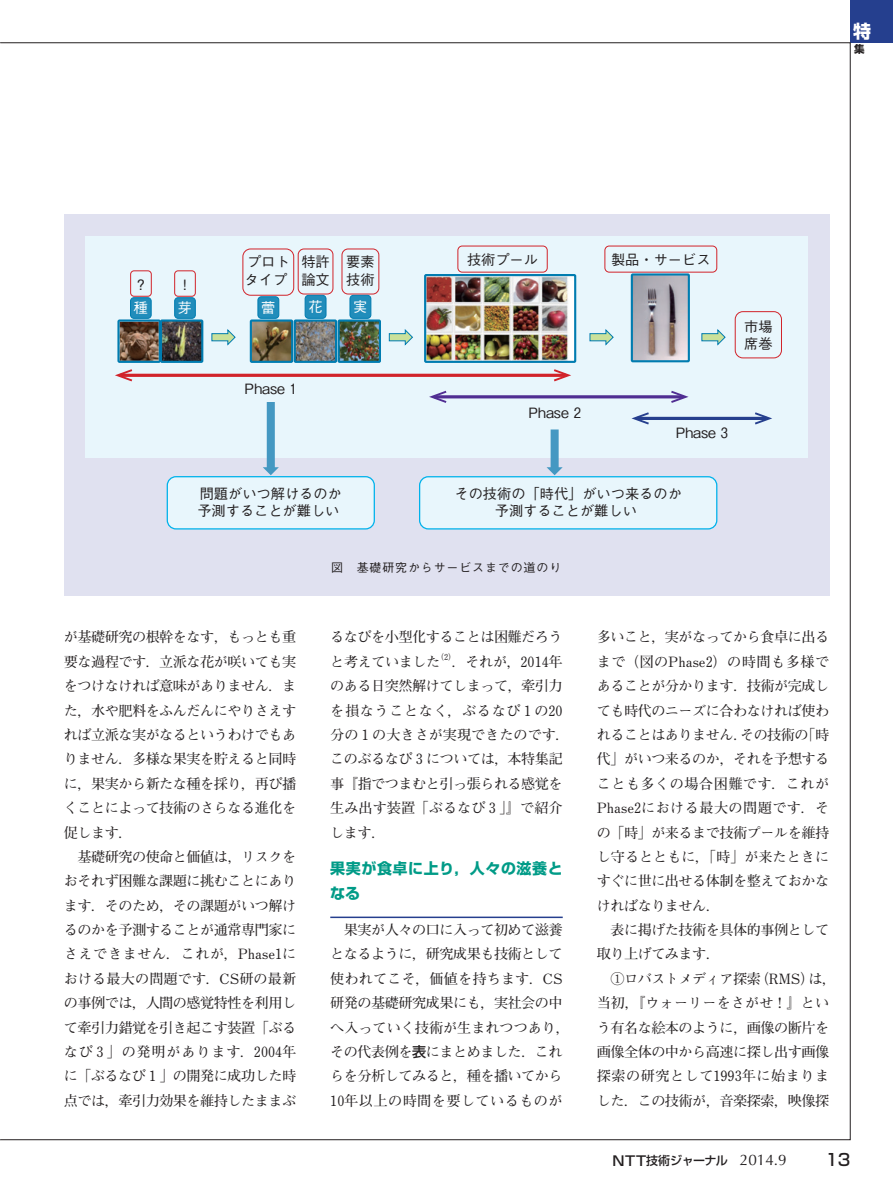
<style>
.page{position:relative;width:893px;height:1191px;background:#fff}
.page>*{position:absolute;margin:0;border:0;box-sizing:border-box;transform-origin:0 0}
.t1{font:700 18px "Shin Go Pr 6";color:#fff}
.t2{font:500 16.5px "Shin Go Pr 6";color:#231f20}
.t3{font:700 15px/24.3px "Shin Go Pr 6";letter-spacing:.04em;color:#009b87}
.t4{font:500 14.25px/17.1px "Gothic BBB Pr 6";color:#231f20}
.t5{font:500 14.25px "Gothic BBB Pr 6";color:#fff}
.t6{font:700 14.1px/24.3px "Futo Min A101 Pr 6";letter-spacing:-.035em;color:#231f20}
.t7{font:500 12px "Gothic BBB Pr 6";letter-spacing:.07em;color:#231f20}
.t8{font:500 12px "Shin Go Pr 6";letter-spacing:-.05em;color:#231f20}
.t9{font:700 10.5px "Shin Go Pr 6";color:#231f20}
.t10{font:700 8.25px "Futo Min A101 Pr 6";color:#231f20}
.s1{font-family:"Shin Go Pr 6";font-weight:500}
.s2{font-size:13.5px}
.s3{font-family:"Optima";font-weight:400;font-size:15.3px}
</style>
<div class="page">
<div style="left:850px;top:0;width:43px;height:43px;background:#253f8e"></div>
<hr style="left:330px;top:916px;width:233px;height:2px;background:#253f8e">
<div style="left:64px;top:214px;width:765px;height:379px;background:#e0e1f0"></div>
<div style="left:85px;top:236px;width:723px;height:222px;background:#e8f6fc"></div>
<div style="left:420px;top:477px;width:297px;height:52px;background:#e8f6fc;border-radius:9px"></div>
<div style="left:419px;top:476px;width:298px;height:53px;border:1px solid #00b2eb;border-radius:9px"></div>
<div style="left:167px;top:477px;width:207px;height:52px;background:#e8f6fc;border-radius:9px"></div>
<div style="left:167px;top:476px;width:208px;height:53px;border:1px solid #00b2eb;border-radius:9px"></div>
<div style="left:130px;top:270px;width:22px;height:27px;border:1px solid #d1232a;border-radius:3px"></div>
<div style="left:298px;top:248px;width:35px;height:46px;border:1px solid #d1232a;border-radius:6px"></div>
<div style="left:342px;top:248px;width:37px;height:46px;border:1px solid #d1232a;border-radius:6px"></div>
<div style="left:174px;top:270px;width:22px;height:27px;border:1px solid #d1232a;border-radius:3px"></div>
<div style="left:242px;top:248px;width:52px;height:48px;border:1px solid #d1232a;border-radius:8px"></div>
<div style="left:457px;top:246px;width:91px;height:26px;border:1px solid #d1232a;border-radius:4px"></div>
<div style="left:604px;top:246px;width:113px;height:26px;border:1px solid #d1232a;border-radius:4px"></div>
<div style="left:735px;top:311px;width:47px;height:47px;border:1px solid #d1232a;border-radius:8px"></div>
<svg style="left:547px;top:429px;width:16px;height:46px"></svg>
<svg style="left:263px;top:402px;width:16px;height:73px"></svg>
<hr style="left:120px;top:374px;width:446px;height:3px;background:#d1232a">
<svg style="left:115px;top:369px;width:17px;height:12px"></svg>
<svg style="left:554px;top:369px;width:17px;height:12px"></svg>
<hr style="left:434px;top:395px;width:249px;height:3px;background:#502e92">
<svg style="left:429px;top:391px;width:17px;height:12px"></svg>
<svg style="left:671px;top:391px;width:17px;height:12px"></svg>
<hr style="left:637px;top:417px;width:130px;height:3px;background:#253f8e">
<svg style="left:631px;top:412px;width:18px;height:12px"></svg>
<svg style="left:755px;top:412px;width:17px;height:12px"></svg>
<svg style="left:117px;top:319px;width:43px;height:44px"></svg>
<img style="left:163px;top:322px;width:37px;height:38px">
<div style="left:160px;top:319px;width:43px;height:44px;border:2px solid #007cb0"></div>
<img style="left:253px;top:322px;width:37px;height:38px">
<div style="left:250px;top:319px;width:43px;height:44px;border:2px solid #007cb0"></div>
<img style="left:297px;top:322px;width:37px;height:38px">
<div style="left:294px;top:319px;width:43px;height:44px;border:2px solid #007cb0"></div>
<img style="left:341px;top:322px;width:37px;height:38px">
<div style="left:338px;top:319px;width:43px;height:44px;border:2px solid #007cb0"></div>
<img style="left:427px;top:277px;width:146px;height:83px">
<div style="left:424px;top:274px;width:152px;height:89px;border:2px solid #007cb0"></div>
<img style="left:634px;top:276px;width:53px;height:83px">
<div style="left:631px;top:273px;width:59px;height:89px;border:2px solid #007cb0"></div>
<svg style="left:701px;top:329px;width:25px;height:17px"></svg>
<svg style="left:388px;top:329px;width:25px;height:17px"></svg>
<svg style="left:589px;top:329px;width:25px;height:17px"></svg>
<svg style="left:211px;top:329px;width:25px;height:17px"></svg>
<div style="left:305px;top:295px;width:21px;height:23px;background:#218dbb;border-radius:3px"></div>
<div style="left:305px;top:295px;width:21px;height:24px;border:1px solid #007cb0;border-radius:3px"></div>
<div style="left:350px;top:295px;width:21px;height:23px;background:#218dbb;border-radius:3px"></div>
<div style="left:350px;top:295px;width:21px;height:24px;border:1px solid #007cb0;border-radius:3px"></div>
<div style="left:258px;top:297px;width:21px;height:21px;background:#218dbb;border-radius:3px"></div>
<div style="left:257px;top:296px;width:22px;height:23px;border:1px solid #007cb0;border-radius:3px"></div>
<div style="left:131px;top:298px;width:20px;height:20px;background:#218dbb;border-radius:3px"></div>
<div style="left:130px;top:297px;width:22px;height:22px;border:1px solid #007cb0;border-radius:3px"></div>
<div style="left:175px;top:298px;width:20px;height:20px;background:#218dbb;border-radius:3px"></div>
<div style="left:174px;top:297px;width:22px;height:22px;border:1px solid #007cb0;border-radius:3px"></div>
<p class="t1" style="left:853px;top:17px;width:19px">特</p>
<p class="t9" style="left:854px;top:41px;width:12px">集</p>
<p class="t4" style="left:134px;top:275px;width:16px">？</p>
<p class="t4" style="left:245px;top:253px;width:46px">プロトタイプ</p>
<p class="t4" style="left:467px;top:250px;width:73px">技術プール</p>
<p class="t4" style="left:611px;top:250px;width:101px">製品・サービス</p>
<p class="t4" style="left:301px;top:253px;width:30px">特許論文</p>
<p class="t4" style="left:346px;top:253px;width:30px">要素</p>
<p class="t4" style="left:178px;top:275px;width:16px">！</p>
<p class="t4" style="left:346px;top:270px;width:30px">技術</p>
<p class="t5" style="left:134px;top:296px;width:16px">種</p>
<p class="t5" style="left:178px;top:296px;width:16px">芽</p>
<p class="t5" style="left:261px;top:296px;width:16px">蕾</p>
<p class="t5" style="left:308px;top:295px;width:16px">花</p>
<p class="t5" style="left:353px;top:295px;width:16px">実</p>
<p class="t4" style="left:245px;top:379px;width:54px">Phase 1</p>
<p class="t4" style="left:528px;top:403px;width:54px">Phase 2</p>
<p class="t4" style="left:744px;top:317px;width:30px">市場席巻</p>
<p class="t4" style="left:676px;top:423px;width:54px">Phase 3</p>
<p class="t4" style="left:197px;top:484px;width:146px">問題がいつ解けるのか予測することが難しい</p>
<p class="t4" style="left:455px;top:484px;width:229px;text-align:center">その技術の「時代」がいつ来るのか予測することが難しい</p>
<p class="t7" style="left:331px;top:558px;width:232px">図　基礎研究からサービスまでの道のり</p>
<p class="t6" style="left:64px;top:624px;width:234px;text-align:justify">が基礎研究の根幹をなす，もっとも重要な過程です．立派な花が咲いても実をつけなければ意味がありません．また，水や肥料をふんだんにやりさえすれば立派な実がなるというわけでもありません．多様な果実を貯えると同時に，果実から新たな種を採り，再び播くことによって技術のさらなる進化を促します．</p>
<p class="t6" style="left:64px;top:844px;width:234px;text-align:justify;text-indent:14px">基礎研究の使命と価値は，リスクをおそれず困難な課題に挑むことにあります．そのため，その課題がいつ解けるのかを予測することが通常専門家にさえできません．これが，Phase1における最大の問題です．CS研の最新の事例では，人間の感覚特性を利用して牽引力錯覚を引き起こす装置「ぶるなび 3 」の発明があります．2004年に「ぶるなび 1 」の開発に成功した時点では，牽引力効果を維持したままぶ</p>
<p class="t6" style="left:330px;top:624px;width:234px">るなびを小型化することは困難だろうと考えていました</p>
<p class="t10" style="left:436px;top:650px;width:22px">（2）</p>
<p class="t6" style="left:330px;top:649px;width:241px;text-indent:122px">．それが，2014年のある日突然解けてしまって，牽引力を損なうことなく，ぶるなび 1 の20分の 1 の大きさが実現できたのです．このぶるなび 3 については，本特集記事『指でつまむと引っ張られる感覚を生み出す装置「ぶるなび 3 」』で紹介します．</p>
<p class="t3" style="left:330px;top:856px;width:234px">果実が食卓に上り，人々の滋養となる</p>
<p class="t6" style="left:330px;top:917px;width:241px;text-align:center">果実が人々の口に入って初めて滋養<br>となるように，研究成果も技術として使われてこそ，価値を持ちます．CS研発の基礎研究成果にも，実社会の中へ入っていく技術が生まれつつあり，その代表例を<span class="s1">表</span>にまとめました．これらを分析してみると，種を播いてから<br>10年以上の時間を要しているものが</p>
<p class="t6" style="left:597px;top:624px;width:234px;text-align:justify">多いこと，実がなってから食卓に出るまで（図のPhase2）の時間も多様であることが分かります．技術が完成しても時代のニーズに合わなければ使われることはありません．その技術の「時代」がいつ来るのか，それを予想することも多くの場合困難です．これがPhase2における最大の問題です．その「時」が来るまで技術プールを維持し守るとともに，「時」が来たときにすぐに世に出せる体制を整えておかなければなりません．</p>
<p class="t6" style="left:597px;top:917px;width:234px;text-indent:14px">表に掲げた技術を具体的事例として取り上げてみます．</p>
<p class="t6" style="left:597px;top:965px;width:241px;text-indent:14px">① ロバストメディア探索（RMS）は，当初，『ウォーリーをさがせ！』という有名な絵本のように，画像の断片を画像全体の中から高速に探し出す画像探索の研究として1993年に始まりました．この技術が，音楽探索，映像探</p>
<p class="t8" style="left:612px;top:1150px;width:176px"><span class="s2">NTT</span>技術ジャーナル　<span class="s3">2014.9</span></p>
<p class="t2" style="left:825px;top:1145px;width:27px">13</p>
</div>
